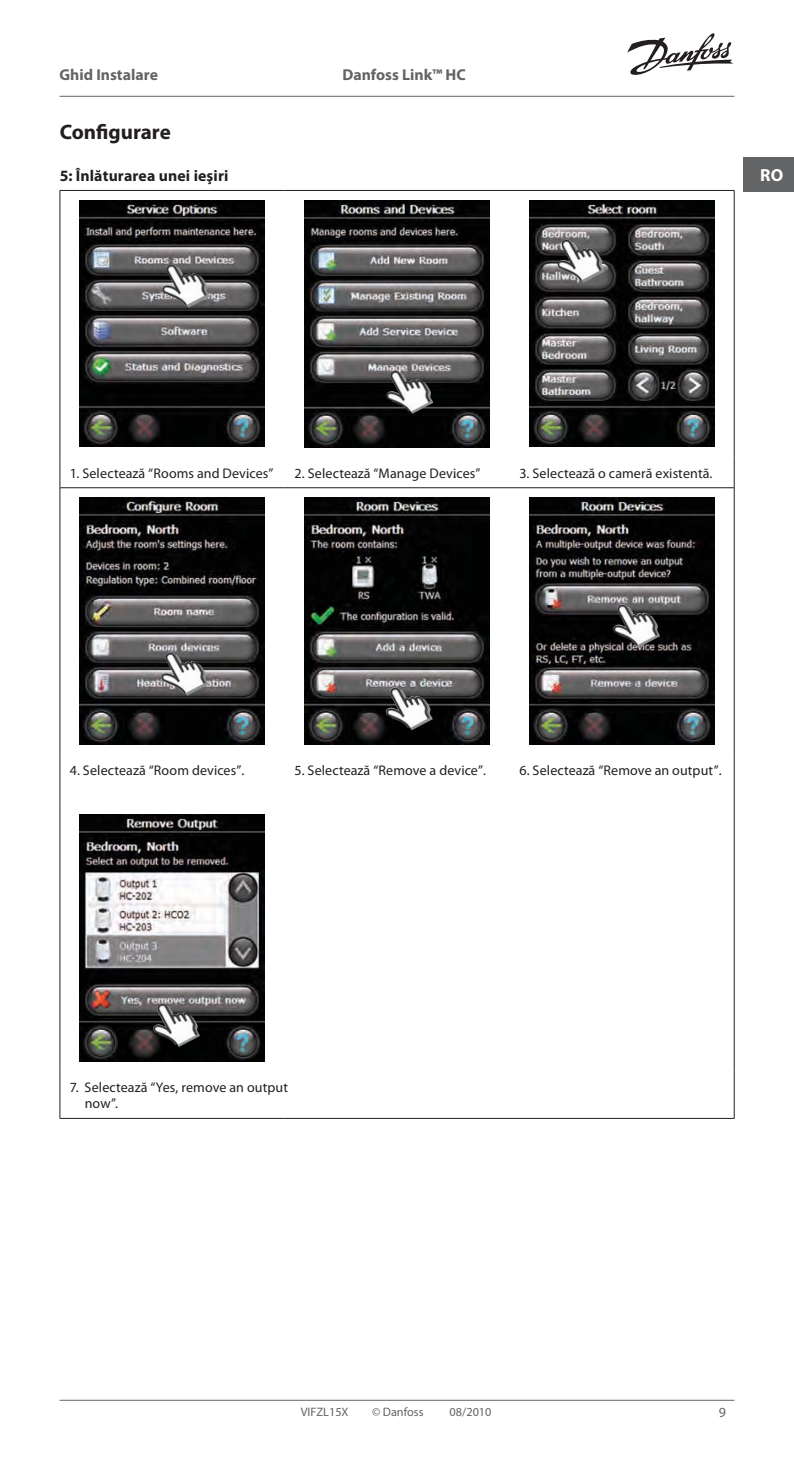
<style>
.page{position:relative;width:794px;height:1474px;background:#fff}
.page>*{position:absolute;margin:0;border:0;box-sizing:border-box;transform-origin:0 0}
.t1{font:700 21px "Myriad Pro";color:#231f20}
.t2{font:700 17.5px "Myriad Pro";color:#fff}
.t3{font:700 15.75px "Myriad Pro";color:#636466}
.t4{font:700 15.75px "Myriad Pro";letter-spacing:.01em;color:#231f20}
.t5{font:14px/16.8px "Myriad Pro";letter-spacing:.01em;color:#231f20}
.t6{font:14px "Myriad Pro";color:#636466}
.t7{font:12.25px "Myriad Pro";color:#636466}
</style>
<div class="page">
<hr style="left:60px;top:1399px;width:674px;height:1px;background:#636466">
<hr style="left:60px;top:96px;width:674px;height:1px;background:#636466">
<svg style="left:627px;top:33px;width:106px;height:42px"></svg>
<div style="left:743px;top:157px;width:51px;height:35px;background:#636466"></div>
<hr style="left:60px;top:190px;width:225px;height:1px;background:#231f20">
<hr style="left:60px;top:191px;width:1px;height:266px;background:#231f20">
<hr style="left:285px;top:190px;width:449px;height:1px;background:#231f20">
<hr style="left:734px;top:191px;width:1px;height:266px;background:#231f20">
<hr style="left:60px;top:457px;width:1px;height:30px;background:#231f20">
<hr style="left:734px;top:457px;width:1px;height:30px;background:#231f20">
<hr style="left:60px;top:487px;width:225px;height:1px;background:#231f20">
<hr style="left:60px;top:488px;width:1px;height:266px;background:#231f20">
<hr style="left:285px;top:487px;width:449px;height:1px;background:#231f20">
<hr style="left:734px;top:488px;width:1px;height:266px;background:#231f20">
<hr style="left:60px;top:754px;width:1px;height:31px;background:#231f20">
<hr style="left:734px;top:754px;width:1px;height:31px;background:#231f20">
<svg style="left:60px;top:785px;width:1px;height:20px"></svg>
<svg style="left:734px;top:785px;width:1px;height:20px"></svg>
<hr style="left:60px;top:805px;width:1px;height:266px;background:#231f20">
<hr style="left:734px;top:805px;width:1px;height:266px;background:#231f20">
<hr style="left:60px;top:1071px;width:1px;height:47px;background:#231f20">
<hr style="left:734px;top:1071px;width:1px;height:47px;background:#231f20">
<hr style="left:60px;top:1118px;width:225px;height:1px;background:#231f20">
<hr style="left:285px;top:1118px;width:449px;height:1px;background:#231f20">
<img style="left:80px;top:200px;width:185px;height:247px">
<img style="left:304px;top:200px;width:186px;height:247px">
<img style="left:529px;top:200px;width:185px;height:247px">
<img style="left:80px;top:497px;width:185px;height:247px">
<img style="left:304px;top:497px;width:186px;height:247px">
<img style="left:529px;top:497px;width:185px;height:247px">
<img style="left:80px;top:814px;width:185px;height:247px">
<img style="left:557px;top:239px;width:47px;height:44px">
<img style="left:162px;top:265px;width:47px;height:43px">
<img style="left:385px;top:371px;width:48px;height:43px">
<img style="left:386px;top:687px;width:46px;height:43px">
<img style="left:160px;top:652px;width:48px;height:43px">
<img style="left:612px;top:604px;width:48px;height:43px">
<img style="left:152px;top:1004px;width:48px;height:43px">
<p class="t3" style="left:60px;top:68px;width:100px">Ghid Instalare</p>
<p class="t3" style="left:342px;top:68px;width:125px">Danfoss Link™ HC</p>
<h1 class="t1" style="left:60px;top:124px;width:113px">Configurare</h1>
<p class="t4" style="left:60px;top:169px;width:170px">5: Înlăturarea unei ieşiri</p>
<p class="t2" style="left:760px;top:168px;width:25px">RO</p>
<p class="t5" style="left:70px;top:465px;width:205px">1. Selectează “Rooms and Devices”</p>
<p class="t5" style="left:246px;top:465px;width:4px">.</p>
<p class="t5" style="left:295px;top:465px;width:187px">2. Selectează “Manage Devices”</p>
<p class="t5" style="left:453px;top:465px;width:4px">.</p>
<p class="t5" style="left:519px;top:465px;width:195px">3. Selectează o cameră existentă.</p>
<p class="t5" style="left:70px;top:763px;width:176px">4. Selectează “Room devices”.</p>
<p class="t5" style="left:295px;top:763px;width:193px">5. Selectează “Remove a device”.</p>
<p class="t5" style="left:519px;top:763px;width:204px">6. Selectează “Remove an output”.</p>
<p class="t5" style="left:85px;top:1079px;width:205px;text-indent:-15px">7. Selectează “Yes, remove an output now”.</p>
<p class="t7" style="left:301px;top:1407px;width:49px">VIFZL15X</p>
<p class="t7" style="left:372px;top:1407px;width:53px">© Danfoss</p>
<p class="t7" style="left:449px;top:1407px;width:43px">08/2010</p>
<p class="t6" style="left:718px;top:1406px;width:9px">9</p>
</div>
